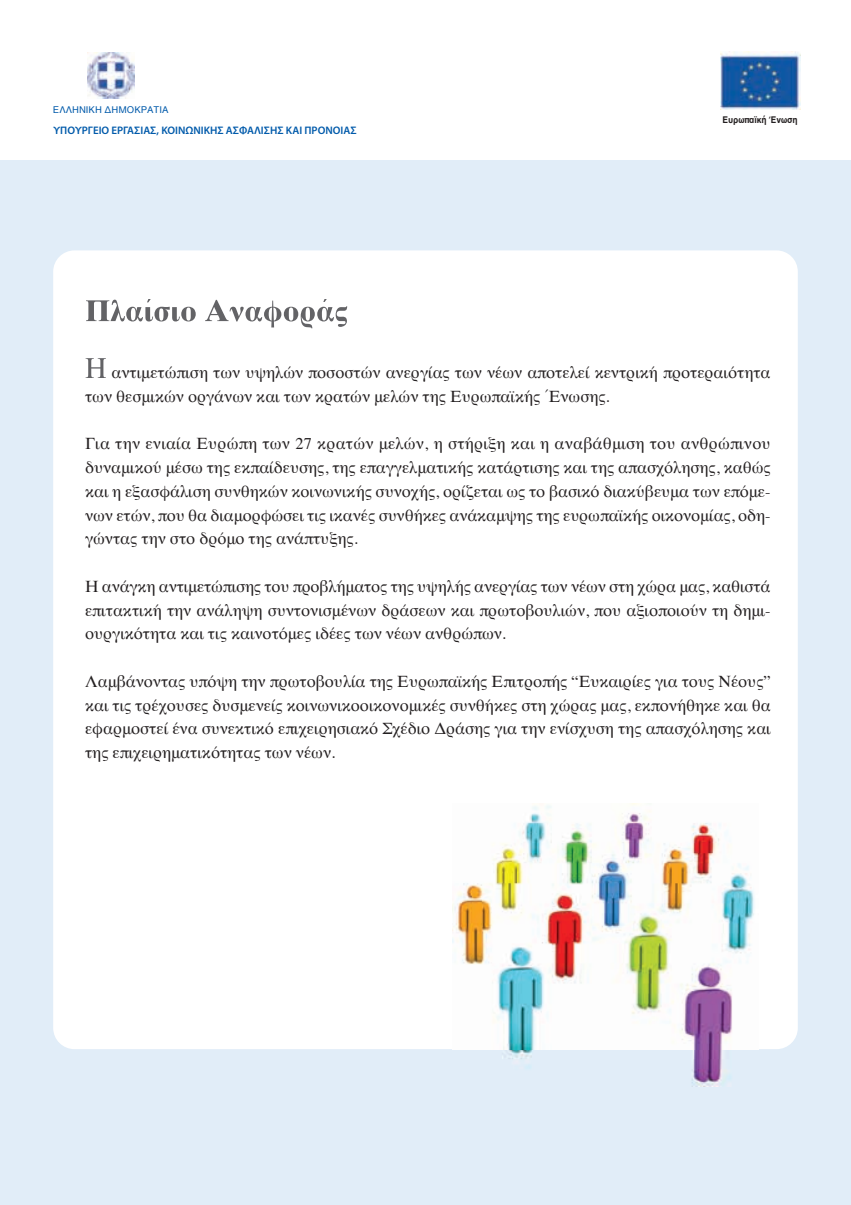
<style>
.page{position:relative;width:851px;height:1205px;background:#fff}
.page>*{position:absolute;margin:0;border:0;box-sizing:border-box;transform-origin:0 0}
.t1{font:16.25px/23.8px "Times";color:#231f20;text-align:justify}
.t2{font:600 11px "Myriad Pro";color:#015aaa}
.t3{font:9.62px "Helvetica";color:#015aaa}
.t4{font:700 9.5px "Helvetica";color:#231f20;scale:.9 1}
</style>
<div class="page">
<div style="left:0;top:160px;width:850px;height:1045px;background:#e1edf8"></div>
<div style="left:53px;top:250px;width:744px;height:799px;background:#fff;border-radius:21px"></div>
<svg style="left:86px;top:358px;width:20px;height:20px"></svg>
<svg style="left:86px;top:299px;width:104px;height:22px"></svg>
<img style="left:87px;top:53px;width:47px;height:46px">
<img style="left:720px;top:52px;width:79px;height:58px">
<img style="left:452px;top:804px;width:306px;height:282px">
<p class="t3" style="left:53px;top:105px;width:117px">ΕΛΛΗΝΙΚΗ ΔΗΜΟΚΡΑΤΙΑ</p>
<p class="t2" style="left:54px;top:126px;width:304px">ΥΠΟΥΡΓΕΙΟ ΕΡΓΑΣΙΑΣ, ΚΟΙΝΩΝΙΚΗΣ ΑΣΦΑΛΙΣΗΣ ΚΑΙ ΠΡΟΝΟΙΑΣ</p>
<p class="t4" style="left:722px;top:116px;width:85px">Ευρωπαϊκή Ένωση</p>
<p class="t1" style="left:85px;top:362px;width:687px;text-indent:26px">αντιμετώπιση των υψηλών ποσοστών ανεργίας των νέων αποτελεί κεντρική προτεραιότητα των θεσμικών οργάνων και των κρατών μελών της Ευρωπαϊκής Ένωσης.</p>
<p class="t1" style="left:85px;top:433px;width:687px">Για την ενιαία Ευρώπη των 27 κρατών μελών, η στήριξη και η αναβάθμιση του ανθρώπινου δυναμικού μέσω της εκπαίδευσης, της επαγγελματικής κατάρτισης και της απασχόλησης, καθώς και η εξασφάλιση συνθηκών κοινωνικής συνοχής, ορίζεται ως το βασικό διακύβευμα των επόμε&shy;νων ετών, που θα διαμορφώσει τις ικανές συνθήκες ανάκαμψης της ευρωπαϊκής οικονομίας, οδη&shy;γώντας την στο δρόμο της ανάπτυξης.</p>
<p class="t1" style="left:85px;top:576px;width:687px">Η ανάγκη αντιμετώπισης του προβλήματος της υψηλής ανεργίας των νέων στη χώρα μας, καθιστά επιτακτική την ανάληψη συντονισμένων δράσεων και πρωτοβουλιών, που αξιοποιούν τη δημι&shy;ουργικότητα και τις καινοτόμες ιδέες των νέων ανθρώπων.</p>
<p class="t1" style="left:85px;top:671px;width:687px">Λαμβάνοντας υπόψη την πρωτοβουλία της Ευρωπαϊκής Επιτροπής “Ευκαιρίες για τους Νέους” και τις τρέχουσες δυσμενείς κοινωνικοοικονομικές συνθήκες στη χώρας μας, εκπονήθηκε και θα εφαρμοστεί ένα συνεκτικό επιχειρησιακό Σχέδιο Δράσης για την ενίσχυση της απασχόλησης και της επιχειρηματικότητας των νέων.</p>
</div>
